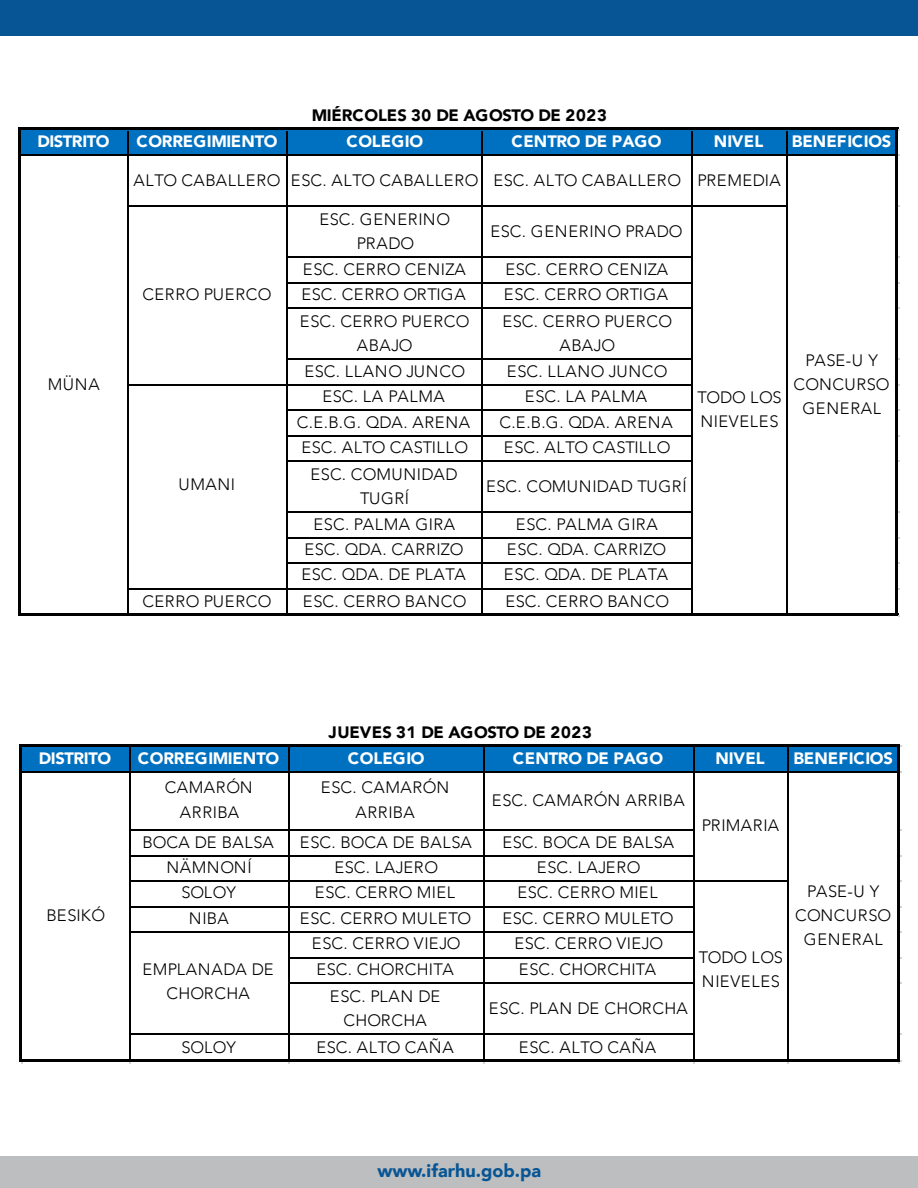
<style>
.page{position:relative;width:918px;height:1188px;background:#fff}
.page>*{position:absolute;margin:0;border:0;box-sizing:border-box;transform-origin:0 0}
.t1{font:900 18px "Avenir";color:#075594}
.t2{font:300 16.5px/24px "Avenir";letter-spacing:.04em;color:#000;text-align:center}
.t3{font:900 16.5px "Avenir";letter-spacing:-.01em;color:#fff}
.t4{font:900 16.5px "Avenir";letter-spacing:.005em;color:#000}
.t5{font:300 16.5px "Avenir";letter-spacing:.005em;color:#000}
.t6{font:300 16.5px "Avenir";letter-spacing:.02em;color:#000}
.t7{font:300 16.5px/24px "Avenir";letter-spacing:.015em;color:#000;text-align:center}
.t8{font:300 16.5px "Avenir";letter-spacing:-.015em;color:#000}
.t9{font:300 16.5px "Avenir";letter-spacing:.01em;color:#000}
.t10{font:900 16.5px "Avenir";letter-spacing:-.03em;color:#fff}
</style>
<div class="page">
<div style="left:0;top:1157px;width:918px;height:31px;background:#bcbec0"></div>
<div style="left:0;top:0;width:918px;height:36px;background:#075594"></div>
<div style="left:19px;top:129px;width:879px;height:27px;background:#0070c0"></div>
<hr style="left:21px;top:128px;width:877px;height:2px;background:#000">
<hr style="left:21px;top:154px;width:874px;height:2px;background:#000">
<hr style="left:129px;top:206px;width:658px;height:1px;background:#000">
<hr style="left:288px;top:256px;width:405px;height:2px;background:#000">
<hr style="left:288px;top:282px;width:405px;height:2px;background:#000">
<hr style="left:288px;top:308px;width:405px;height:1px;background:#000">
<hr style="left:288px;top:358px;width:405px;height:2px;background:#000">
<hr style="left:129px;top:384px;width:564px;height:2px;background:#000">
<hr style="left:288px;top:410px;width:405px;height:1px;background:#000">
<hr style="left:288px;top:435px;width:405px;height:1px;background:#000">
<hr style="left:288px;top:460px;width:405px;height:2px;background:#000">
<hr style="left:288px;top:512px;width:405px;height:1px;background:#000">
<hr style="left:288px;top:537px;width:405px;height:1px;background:#000">
<hr style="left:288px;top:562px;width:405px;height:2px;background:#000">
<hr style="left:129px;top:588px;width:564px;height:2px;background:#000">
<hr style="left:18px;top:128px;width:3px;height:488px;background:#000">
<hr style="left:127px;top:131px;width:2px;height:483px;background:#000">
<hr style="left:286px;top:131px;width:2px;height:483px;background:#000">
<hr style="left:481px;top:131px;width:2px;height:483px;background:#000">
<hr style="left:691px;top:131px;width:2px;height:483px;background:#000">
<hr style="left:786px;top:131px;width:1px;height:483px;background:#000">
<hr style="left:21px;top:614px;width:877px;height:2px;background:#000">
<hr style="left:895px;top:130px;width:3px;height:486px;background:#000">
<div style="left:21px;top:746px;width:879px;height:26px;background:#0070c0"></div>
<hr style="left:22px;top:744px;width:878px;height:3px;background:#000">
<hr style="left:22px;top:771px;width:875px;height:1px;background:#000">
<hr style="left:130px;top:829px;width:564px;height:2px;background:#000">
<hr style="left:130px;top:855px;width:564px;height:1px;background:#000">
<hr style="left:130px;top:880px;width:659px;height:2px;background:#000">
<hr style="left:130px;top:906px;width:564px;height:2px;background:#000">
<hr style="left:130px;top:932px;width:564px;height:1px;background:#000">
<hr style="left:289px;top:957px;width:405px;height:1px;background:#000">
<hr style="left:289px;top:982px;width:405px;height:2px;background:#000">
<hr style="left:130px;top:1034px;width:564px;height:1px;background:#000">
<hr style="left:19px;top:744px;width:3px;height:318px;background:#000">
<hr style="left:129px;top:747px;width:1px;height:312px;background:#000">
<hr style="left:288px;top:747px;width:1px;height:312px;background:#000">
<hr style="left:483px;top:747px;width:1px;height:312px;background:#000">
<hr style="left:693px;top:747px;width:1px;height:312px;background:#000">
<hr style="left:787px;top:747px;width:2px;height:312px;background:#000">
<hr style="left:22px;top:1059px;width:878px;height:3px;background:#000">
<hr style="left:897px;top:747px;width:3px;height:315px;background:#000">
<p class="t4" style="left:312px;top:102px;width:296px">MIÉRCOLES 30 DE AGOSTO DE 2023</p>
<p class="t10" style="left:37px;top:127px;width:74px">DISTRITO</p>
<p class="t3" style="left:136px;top:127px;width:143px">CORREGIMIENTO</p>
<p class="t3" style="left:346px;top:127px;width:78px">COLEGIO</p>
<p class="t3" style="left:511px;top:127px;width:152px">CENTRO DE PAGO</p>
<p class="t3" style="left:714px;top:127px;width:51px">NIVEL</p>
<p class="t3" style="left:792px;top:127px;width:101px">BENEFICIOS</p>
<p class="t2" style="left:133px;top:168px;width:649px">ALTO CABALLERO ESC. ALTO CABALLERO ESC. ALTO CABALLERO PREMEDIA</p>
<p class="t2" style="left:319px;top:207px;width:132px">ESC. GENERINO<br>PRADO</p>
<p class="t2" style="left:490px;top:219px;width:194px">ESC. GENERINO PRADO</p>
<p class="t2" style="left:48px;top:372px;width:53px">MÜNA</p>
<p class="t2" style="left:142px;top:282px;width:131px">CERRO PUERCO</p>
<p class="t2" style="left:178px;top:473px;width:58px">UMANI</p>
<p class="t2" style="left:303px;top:257px;width:164px">ESC. CERRO CENIZA</p>
<p class="t2" style="left:505px;top:257px;width:164px">ESC. CERRO CENIZA</p>
<p class="t2" style="left:301px;top:282px;width:166px">ESC. CERRO ORTIGA</p>
<p class="t2" style="left:504px;top:282px;width:166px">ESC. CERRO ORTIGA</p>
<p class="t2" style="left:300px;top:309px;width:171px">ESC. CERRO PUERCO<br>ABAJO</p>
<p class="t2" style="left:502px;top:309px;width:171px">ESC. CERRO PUERCO<br>ABAJO</p>
<p class="t2" style="left:304px;top:359px;width:162px">ESC. LLANO JUNCO</p>
<p class="t2" style="left:507px;top:359px;width:162px">ESC. LLANO JUNCO</p>
<p class="t2" style="left:322px;top:384px;width:124px">ESC. LA PALMA</p>
<p class="t2" style="left:525px;top:384px;width:124px">ESC. LA PALMA</p>
<p class="t2" style="left:297px;top:410px;width:175px">C.E.B.G. QDA. ARENA</p>
<p class="t2" style="left:499px;top:410px;width:175px">C.E.B.G. QDA. ARENA</p>
<p class="t2" style="left:301px;top:435px;width:168px">ESC. ALTO CASTILLO</p>
<p class="t2" style="left:504px;top:435px;width:168px">ESC. ALTO CASTILLO</p>
<p class="t2" style="left:311px;top:462px;width:149px">ESC. COMUNIDAD<br>TUGRÍ</p>
<p class="t2" style="left:486px;top:474px;width:202px">ESC. COMUNIDAD TUGRÍ</p>
<p class="t2" style="left:314px;top:512px;width:143px">ESC. PALMA GIRA</p>
<p class="t2" style="left:516px;top:512px;width:143px">ESC. PALMA GIRA</p>
<p class="t6" style="left:304px;top:540px;width:161px">ESC. QDA. CARRIZO</p>
<p class="t6" style="left:507px;top:540px;width:161px">ESC. QDA. CARRIZO</p>
<p class="t8" style="left:301px;top:565px;width:166px">ESC. QDA. DE PLATA</p>
<p class="t8" style="left:504px;top:565px;width:166px">ESC. QDA. DE PLATA</p>
<p class="t2" style="left:142px;top:590px;width:131px">CERRO PUERCO</p>
<p class="t2" style="left:303px;top:590px;width:165px">ESC. CERRO BANCO</p>
<p class="t2" style="left:505px;top:590px;width:165px">ESC. CERRO BANCO</p>
<p class="t2" style="left:697px;top:386px;width:86px;text-align:left">TODO LOS<br>NIEVELES</p>
<p class="t2" style="left:793px;top:348px;width:98px">PASE-U Y<br>CONCURSO<br>GENERAL</p>
<p class="t4" style="left:328px;top:718px;width:265px">JUEVES 31 DE AGOSTO DE 2023</p>
<p class="t10" style="left:39px;top:744px;width:74px">DISTRITO</p>
<p class="t3" style="left:138px;top:744px;width:143px">CORREGIMIENTO</p>
<p class="t3" style="left:348px;top:744px;width:78px">COLEGIO</p>
<p class="t3" style="left:513px;top:744px;width:152px">CENTRO DE PAGO</p>
<p class="t3" style="left:715px;top:744px;width:51px">NIVEL</p>
<p class="t3" style="left:793px;top:744px;width:101px">BENEFICIOS</p>
<p class="t2" style="left:165px;top:776px;width:89px">CAMARÓN<br>ARRIBA</p>
<p class="t2" style="left:321px;top:776px;width:130px">ESC. CAMARÓN<br>ARRIBA</p>
<p class="t2" style="left:492px;top:788px;width:194px">ESC. CAMARÓN ARRIBA</p>
<p class="t6" style="left:702px;top:816px;width:79px">PRIMARIA</p>
<p class="t2" style="left:46px;top:903px;width:60px">BESIKÓ</p>
<p class="t5" style="left:142px;top:832px;width:133px">BOCA DE BALSA</p>
<p class="t5" style="left:300px;top:832px;width:173px">ESC. BOCA DE BALSA</p>
<p class="t5" style="left:502px;top:832px;width:173px">ESC. BOCA DE BALSA</p>
<p class="t2" style="left:166px;top:855px;width:87px">NÄMNONÍ</p>
<p class="t2" style="left:334px;top:855px;width:105px">ESC. LAJERO</p>
<p class="t2" style="left:537px;top:855px;width:105px">ESC. LAJERO</p>
<p class="t2" style="left:181px;top:881px;width:56px">SOLOY</p>
<p class="t2" style="left:315px;top:881px;width:142px">ESC. CERRO MIEL</p>
<p class="t2" style="left:517px;top:881px;width:142px">ESC. CERRO MIEL</p>
<p class="t2" style="left:189px;top:906px;width:41px">NIBA</p>
<p class="t2" style="left:300px;top:906px;width:173px">ESC. CERRO MULETO</p>
<p class="t2" style="left:502px;top:906px;width:173px">ESC. CERRO MULETO</p>
<p class="t2" style="left:312px;top:932px;width:150px">ESC. CERRO VIEJO</p>
<p class="t2" style="left:514px;top:932px;width:150px">ESC. CERRO VIEJO</p>
<p class="t9" style="left:316px;top:960px;width:139px">ESC. CHORCHITA</p>
<p class="t9" style="left:519px;top:960px;width:139px">ESC. CHORCHITA</p>
<p class="t7" style="left:330px;top:984px;width:112px">ESC. PLAN DE<br>CHORCHA</p>
<p class="t2" style="left:142px;top:957px;width:133px">EMPLANADA DE<br>CHORCHA</p>
<p class="t7" style="left:489px;top:996px;width:200px">ESC. PLAN DE CHORCHA</p>
<p class="t2" style="left:181px;top:1035px;width:56px">SOLOY</p>
<p class="t2" style="left:316px;top:1035px;width:139px">ESC. ALTO CAÑA</p>
<p class="t2" style="left:519px;top:1035px;width:139px">ESC. ALTO CAÑA</p>
<p class="t2" style="left:699px;top:945px;width:86px;text-align:left">TODO LOS<br>NIEVELES</p>
<p class="t2" style="left:795px;top:879px;width:98px">PASE-U Y<br>CONCURSO<br>GENERAL</p>
<p class="t1" style="left:378px;top:1155px;width:165px">www.ifarhu.gob.pa</p>
</div>
